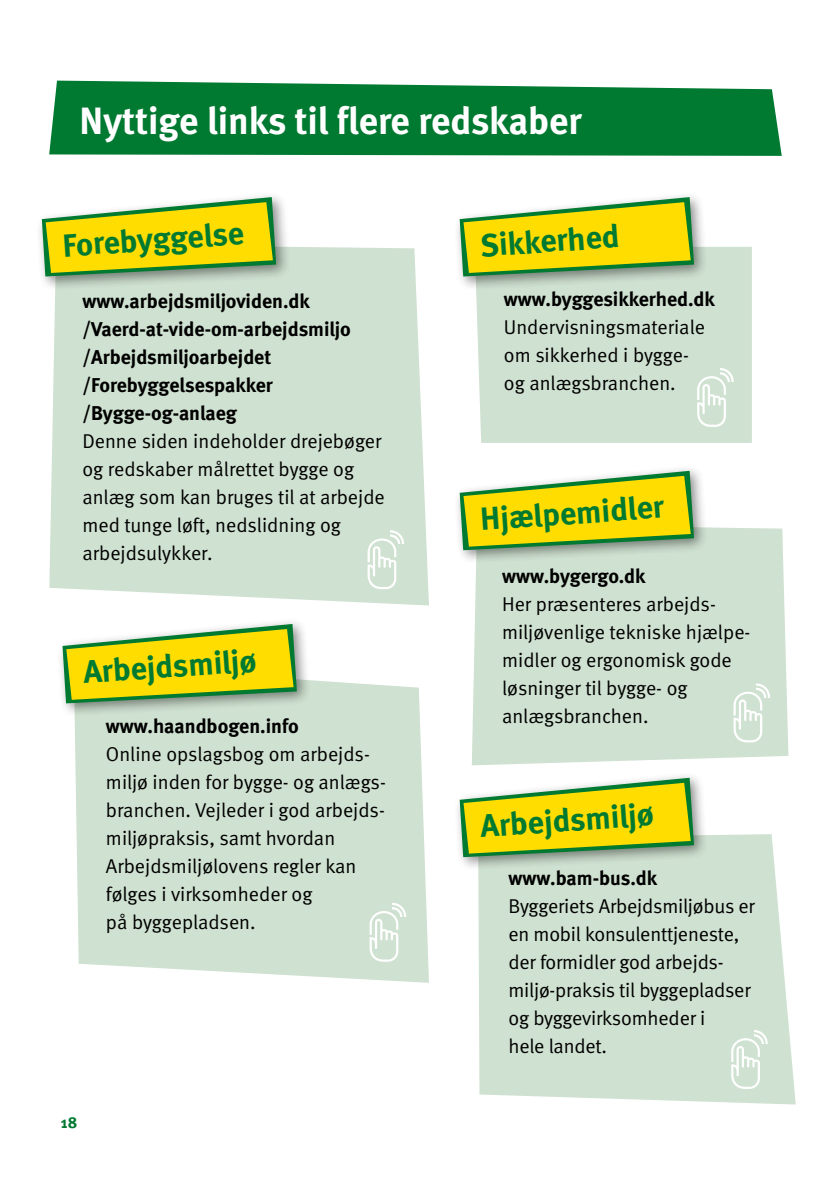
<style>
.page{position:relative;width:840px;height:1191px;background:#fff}
.page>*{position:absolute;margin:0;border:0;box-sizing:border-box;transform-origin:0 0}
.t1{font:700 38px "Meta";color:#fff}
.t2{font:700 32px "Meta";color:#007931}
.t3{font:20px/28px "Meta Normal";letter-spacing:-.005em;color:#000}
.t4{font:700 20px/28px "Meta";color:#000}
.t5{font:700 16px "Meta";color:#007931}
</style>
<div class="page">
<svg style="left:49px;top:81px;width:732px;height:75px;background:#128240"></svg>
<div style="left:49px;top:247px;width:380px;height:358px;background:#cfe1d0"></div>
<div style="left:74px;top:680px;width:355px;height:302px;background:#cfe1d0"></div>
<div style="left:478px;top:834px;width:317px;height:270px;background:#cfe1d0"></div>
<div style="left:476px;top:247px;width:275px;height:196px;background:#cfe1d0"></div>
<div style="left:472px;top:527px;width:316px;height:238px;background:#cfe1d0"></div>
<div style="left:35px;top:191px;width:256px;height:100px;background:#000;opacity:.45"></div>
<svg style="left:42px;top:197px;width:234px;height:79px;background:#d7d035"></svg>
<div style="left:56px;top:618px;width:255px;height:99px;background:#000;opacity:.45"></div>
<svg style="left:62px;top:624px;width:235px;height:79px;background:#d6d036"></svg>
<div style="left:453px;top:464px;width:255px;height:100px;background:#000;opacity:.45"></div>
<svg style="left:459px;top:471px;width:234px;height:79px;background:#d7d036"></svg>
<div style="left:453px;top:771px;width:255px;height:100px;background:#000;opacity:.45"></div>
<svg style="left:459px;top:777px;width:234px;height:80px;background:#d7d138"></svg>
<div style="left:453px;top:191px;width:255px;height:100px;background:#000;opacity:.45"></div>
<svg style="left:459px;top:197px;width:234px;height:79px;background:#d7d136"></svg>
<svg style="left:367px;top:530px;width:37px;height:59px"></svg>
<svg style="left:369px;top:902px;width:37px;height:59px"></svg>
<svg style="left:733px;top:683px;width:36px;height:59px"></svg>
<svg style="left:696px;top:368px;width:37px;height:59px"></svg>
<svg style="left:730px;top:1030px;width:37px;height:59px"></svg>
<h1 class="t1" style="left:80px;top:98px;width:503px">Nyttige links til flere redskaber</h1>
<h2 class="t2" style="left:61px;top:226px;width:183px;rotate:-4deg">Forebyggelse</h2>
<p class="t4" style="left:82px;top:286px;width:270px">www.arbejdsmiljoviden.dk /Vaerd-at-vide-om-arbejdsmiljo /Arbejdsmiljoarbejdet /Forebyggelsespakker /Bygge-og-anlaeg</p>
<p class="t3" style="left:82px;top:426px;width:304px">Denne siden indeholder drejebøger og redskaber målrettet bygge og anlæg som kan bruges til at arbejde med tunge løft, nedslidning og arbejdsulykker.</p>
<h2 class="t2" style="left:82px;top:653px;width:175px;rotate:-4deg">Arbejdsmiljø</h2>
<p class="t4" style="left:106px;top:711px;width:194px">www.haandbogen.info</p>
<p class="t3" style="left:106px;top:739px;width:281px">Online opslagsbog om arbejds&shy;miljø inden for bygge- og anlægs&shy;branchen. Vejleder i god arbejds&shy;miljøpraksis, samt hvordan<br>Arbejdsmiljølovens regler kan følges i virksomheder og<br>på byggepladsen.</p>
<p class="t5" style="left:61px;top:1112px;width:18px">18</p>
<h2 class="t2" style="left:479px;top:226px;width:141px;rotate:-4deg">Sikkerhed</h2>
<p class="t4" style="left:503px;top:285px;width:212px">www.byggesikkerhed.dk</p>
<p class="t3" style="left:503px;top:313px;width:202px">Undervisningsmateriale om sikkerhed i bygge&shy;og anlægsbranchen.</p>
<h2 class="t2" style="left:479px;top:500px;width:185px;rotate:-4deg">Hjælpemidler</h2>
<p class="t4" style="left:502px;top:562px;width:145px">www.bygergo.dk</p>
<p class="t3" style="left:502px;top:590px;width:250px">Her præsenteres arbejds&shy;miljøvenlige tekniske hjælpe&shy;midler og ergonomisk gode løsninger til bygge- og anlægsbranchen.</p>
<h2 class="t2" style="left:479px;top:807px;width:175px;rotate:-4deg">Arbejdsmiljø</h2>
<p class="t4" style="left:508px;top:863px;width:150px">www.bam-bus.dk</p>
<p class="t3" style="left:508px;top:891px;width:248px">Byggeriets Arbejdsmiljøbus er en mobil konsulenttjeneste, der formidler god arbejds&shy;miljø-praksis til byggepladser og byggevirksomheder i<br>hele landet.</p>
</div>
